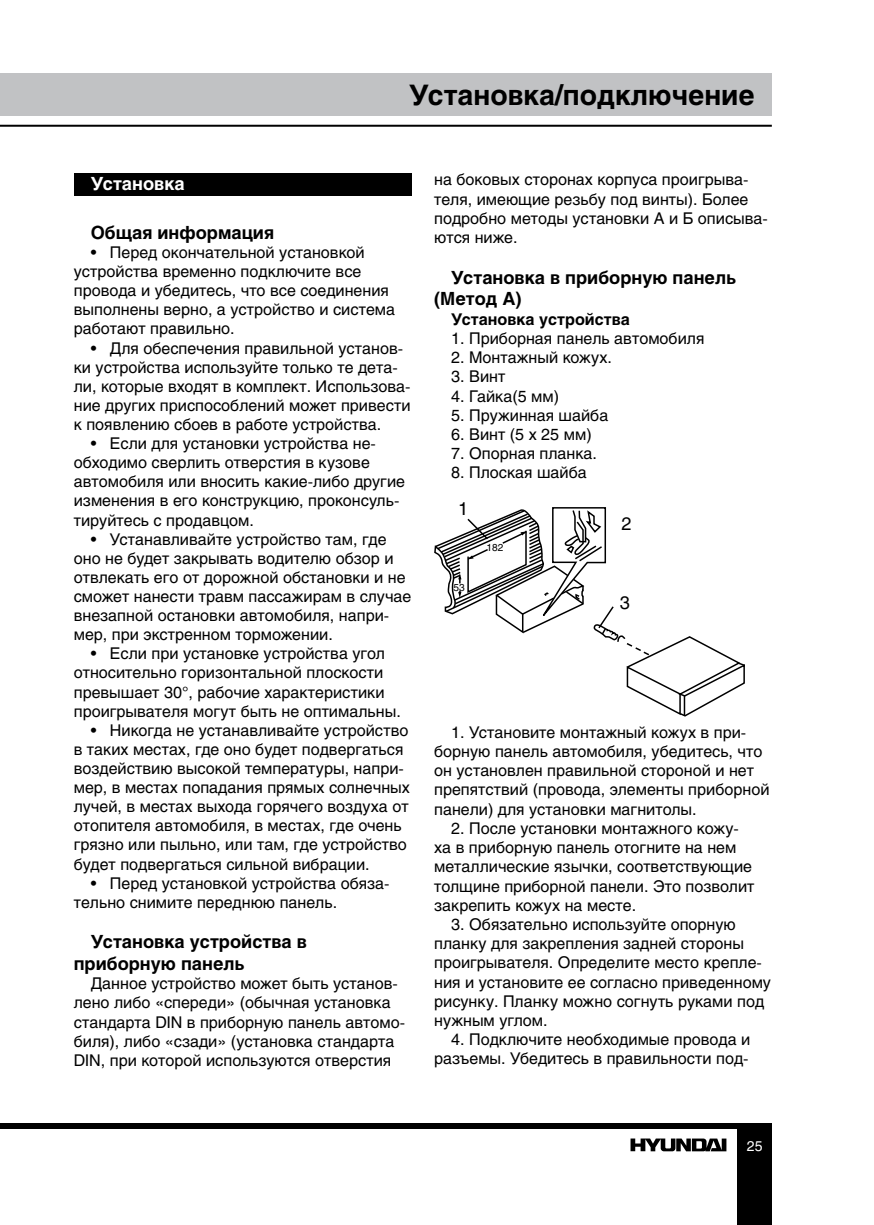
<style>
.page{position:relative;width:874px;height:1225px;background:#fff}
.page>*{position:absolute;margin:0;border:0;box-sizing:border-box;transform-origin:0 0}
.t1{font:700 28px "Helios";color:#000}
.t2{font:700 18px/21.6px "Helios";color:#000}
.t3{font:700 18px "Helios";color:#fff}
.t4{font:18px "Helios";color:#000}
.t5{font:16px/19.2px "Helios";color:#000}
.t6{font:700 16px "Helios";color:#000}
.t7{font:14px "Helios";color:#fff}
.t8{font:10px "Helios";color:#000}
</style>
<div class="page">
<hr style="left:0;top:125px;width:771px;height:2px;background:#000">
<div style="left:0;top:1122px;width:771px;height:6px;background:#000"></div>
<div style="left:737px;top:1123px;width:34px;height:102px;background:#000"></div>
<div style="left:0;top:74px;width:771px;height:42px;background:#c1c2c4"></div>
<svg style="left:630px;top:1138px;width:96px;height:13px"></svg>
<div style="left:74px;top:173px;width:337px;height:23px;background:#000"></div>
<svg style="left:434px;top:507px;width:311px;height:210px"></svg>
<h1 class="t1" style="left:409px;top:79px;width:347px">Установка/подключение</h1>
<p class="t3" style="left:91px;top:173px;width:95px">Установка</p>
<p class="t2" style="left:91px;top:222px;width:185px">Общая информация</p>
<p class="t5" style="left:74px;top:242px;width:323px;text-indent:17px">• Перед окончательной установкой устройства временно подключите все провода и убедитесь, что все соединения выполнены верно, а устройство и система работают правильно.</p>
<p class="t5" style="left:74px;top:338px;width:338px;text-indent:17px">• Для обеспечения правильной установ&shy;ки устройства используйте только те дета&shy;ли, которые входят в комплект. Использова&shy;ние других приспособлений может привести к появлению сбоев в работе устройства.</p>
<p class="t5" style="left:74px;top:434px;width:332px;text-indent:17px">• Если для установки устройства не&shy;обходимо сверлить отверстия в кузове автомобиля или вносить какие-либо другие изменения в его конструкцию, проконсуль&shy;тируйтесь с продавцом.</p>
<p class="t5" style="left:74px;top:529px;width:339px;text-indent:17px">• Устанавливайте устройство там, где оно не будет закрывать водителю обзор и отвлекать его от дорожной обстановки и не сможет нанести травм пассажирам в случае внезапной остановки автомобиля, напри&shy;мер, при экстренном торможении.</p>
<p class="t5" style="left:74px;top:644px;width:328px;text-indent:17px">• Если при установке устройства угол относительно горизонтальной плоскости превышает 30°, рабочие характеристики проигрывателя могут быть не оптимальны.</p>
<p class="t5" style="left:74px;top:720px;width:337px;text-indent:17px">• Никогда не устанавливайте устройство в таких местах, где оно будет подвергаться воздействию высокой температуры, напри&shy;мер, в местах попадания прямых солнечных лучей, в местах выхода горячего воздуха от отопителя автомобиля, в местах, где очень грязно или пыльно, или там, где устройство будет подвергаться сильной вибрации.</p>
<p class="t5" style="left:74px;top:873px;width:317px;text-indent:17px">• Перед установкой устройства обяза&shy;тельно снимите переднюю панель.</p>
<p class="t2" style="left:74px;top:931px;width:234px;text-indent:17px">Установка устройства в приборную панель</p>
<p class="t5" style="left:74px;top:973px;width:333px;text-indent:17px">Данное устройство может быть установ&shy;лено либо «спереди» (обычная установка стандарта DIN в приборную панель автомо&shy;биля), либо «сзади» (установка стандарта DIN, при которой используются отверстия</p>
<p class="t5" style="left:434px;top:170px;width:335px">на боковых сторонах корпуса проигрыва&shy;теля, имеющие резьбу под винты). Более подробно методы установки А и Б описыва&shy;ются ниже.</p>
<p class="t2" style="left:434px;top:267px;width:303px;text-indent:17px">Установка в приборную панель (Метод А)</p>
<p class="t6" style="left:451px;top:310px;width:180px">Установка устройства</p>
<p class="t5" style="left:451px;top:328px;width:254px">1. Приборная панель автомобиля</p>
<p class="t5" style="left:451px;top:348px;width:162px">2. Монтажный кожух.</p>
<p class="t5" style="left:451px;top:367px;width:56px">3. Винт</p>
<p class="t5" style="left:451px;top:386px;width:109px">4. Гайка(5 мм)</p>
<p class="t5" style="left:451px;top:405px;width:159px">5. Пружинная шайба</p>
<p class="t5" style="left:451px;top:424px;width:142px">6. Винт (5 х 25 мм)</p>
<p class="t5" style="left:451px;top:444px;width:147px">7. Опорная планка.</p>
<p class="t5" style="left:451px;top:463px;width:137px">8. Плоская шайба</p>
<p class="t4" style="left:458px;top:498px;width:12px">1</p>
<p class="t8" style="left:453px;top:581px;width:13px">53</p>
<p class="t8" style="left:486px;top:541px;width:18px">182</p>
<p class="t4" style="left:621px;top:513px;width:12px">2</p>
<p class="t4" style="left:619px;top:591px;width:12px">3</p>
<p class="t5" style="left:434px;top:722px;width:337px;text-indent:17px">1. Установите монтажный кожух в при&shy;борную панель автомобиля, убедитесь, что он установлен правильной стороной и нет препятствий (провода, элементы приборной панели) для установки магнитолы.</p>
<p class="t5" style="left:434px;top:818px;width:322px;text-indent:17px">2. После установки монтажного кожу&shy;ха в приборную панель отогните на нем металлические язычки, соответствующие толщине приборной панели. Это позволит закрепить кожух на месте.</p>
<p class="t5" style="left:434px;top:914px;width:338px;text-indent:17px">3. Обязательно используйте опорную планку для закрепления задней стороны проигрывателя. Определите место крепле&shy;ния и установите ее согласно приведенному рисунку. Планку можно согнуть руками под нужным углом.</p>
<p class="t5" style="left:434px;top:1029px;width:317px;text-align:right">4. Подключите необходимые провода и разъемы. Убедитесь в правильности под-</p>
<p class="t7" style="left:746px;top:1138px;width:17px">25</p>
</div>
